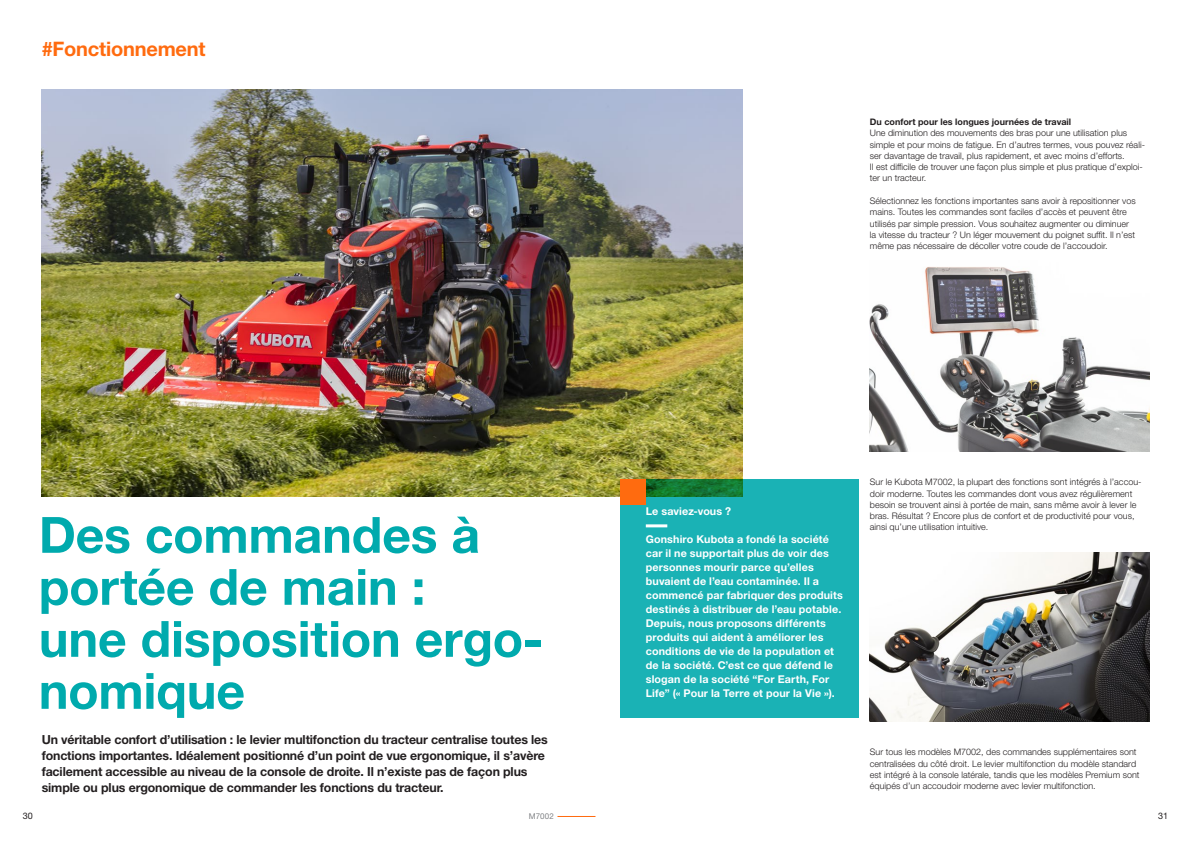
<style>
.page{position:relative;width:1191px;height:842px;background:#fff}
.page>*{position:absolute;margin:0;border:0;box-sizing:border-box;transform-origin:0 0}
.t1{font:700 50px/52px "Helvetica Neue LT Std";letter-spacing:-.005em;color:#00aaad}
.t2{font:700 20px "Helvetica Neue LT Std";letter-spacing:-.01em;color:#ff6b0f}
.t3{font:700 12.5px/16px "Helvetica Neue LT Std";letter-spacing:-.01em;color:#231f20}
.t4{font:700 10.8px/14px "Helvetica Neue LT Std";letter-spacing:.01em;color:#fff}
.t5{font:300 9px/11.2px "Helvetica Neue LT Std";color:#231f20}
.t6{font:700 9px "Helvetica Neue LT Std";color:#231f20}
.t7{font:9px "Helvetica Neue LT Std";color:#231f20}
.t8{font:8px "Helvetica Neue LT Std";letter-spacing:.01em;color:#808285}
</style>
<div class="page">
<hr style="left:557px;top:816px;width:38px;height:1px;background:#ff6b0f">
<img style="left:870px;top:553px;width:279px;height:168px">
<img style="left:870px;top:266px;width:279px;height:185px">
<img style="left:42px;top:89px;width:700px;height:407px">
<div style="left:620px;top:479px;width:238px;height:238px;background:#1ab2b5"></div>
<hr style="left:646px;top:524px;width:21px;height:3px;background:#fff">
<div style="left:620px;top:479px;width:26px;height:26px;background:#ff6b0f"></div>
<h2 class="t2" style="left:42px;top:36px;width:165px">#Fonctionnement</h2>
<h1 class="t1" style="left:39px;top:508px;width:506px">Des commandes à portée de main :<br>une disposition ergo&shy;nomique</h1>
<p class="t3" style="left:42px;top:731px;width:508px">Un véritable confort d’utilisation : le levier multifonction du tracteur centralise toutes les fonctions importantes. Idéalement positionné d’un point de vue ergonomique, il s’avère facilement accessible au niveau de la console de droite. Il n’existe pas de façon plus simple ou plus ergonomique de commander les fonctions du tracteur.</p>
<p class="t6" style="left:870px;top:116px;width:203px">Du confort pour les longues journées de travail</p>
<p class="t5" style="left:870px;top:127px;width:277px">Une diminution des mouvements des bras pour une utilisation plus simple et pour moins de fatigue. En d’autres termes, vous pouvez réali&shy;ser davantage de travail, plus rapidement, et avec moins d’efforts.<br>Il est difficile de trouver une façon plus simple et plus pratique d’exploi&shy;ter un tracteur.</p>
<p class="t5" style="left:870px;top:195px;width:267px">Sélectionnez les fonctions importantes sans avoir à repositionner vos mains. Toutes les commandes sont faciles d’accès et peuvent être utilisés par simple pression. Vous souhaitez augmenter ou diminuer la vitesse du tracteur ? Un léger mouvement du poignet suffit. Il n’est même pas nécessaire de décoller votre coude de l’accoudoir.</p>
<p class="t4" style="left:646px;top:504px;width:87px">Le saviez-vous ?</p>
<p class="t4" style="left:646px;top:532px;width:198px">Gonshiro Kubota a fondé la société car il ne supportait plus de voir des personnes mourir parce qu’elles buvaient de l’eau contaminée. Il a commencé par fabriquer des produits destinés à distribuer de l’eau potable.<br>Depuis, nous proposons différents produits qui aident à améliorer les conditions de vie de la population et de la société. C’est ce que défend le slogan de la société “For Earth, For Life” (« Pour la Terre et pour la Vie »).</p>
<p class="t5" style="left:870px;top:476px;width:273px">Sur le Kubota M7002, la plupart des fonctions sont intégrés à l’accou&shy;doir moderne. Toutes les commandes dont vous avez régulièrement besoin se trouvent ainsi à portée de main, sans même avoir à lever le bras. Résultat ? Encore plus de confort et de productivité pour vous, ainsi qu’une utilisation intuitive.</p>
<p class="t5" style="left:870px;top:746px;width:271px">Sur tous les modèles M7002, des commandes supplémentaires sont centralisées du côté droit. Le levier multifonction du modèle standard est intégré à la console latérale, tandis que les modèles Premium sont équipés d’un accoudoir moderne avec levier multifonction.</p>
<p class="t7" style="left:23px;top:811px;width:12px">30</p>
<p class="t8" style="left:529px;top:812px;width:27px">M7002</p>
<p class="t7" style="left:1158px;top:811px;width:12px">31</p>
</div>
